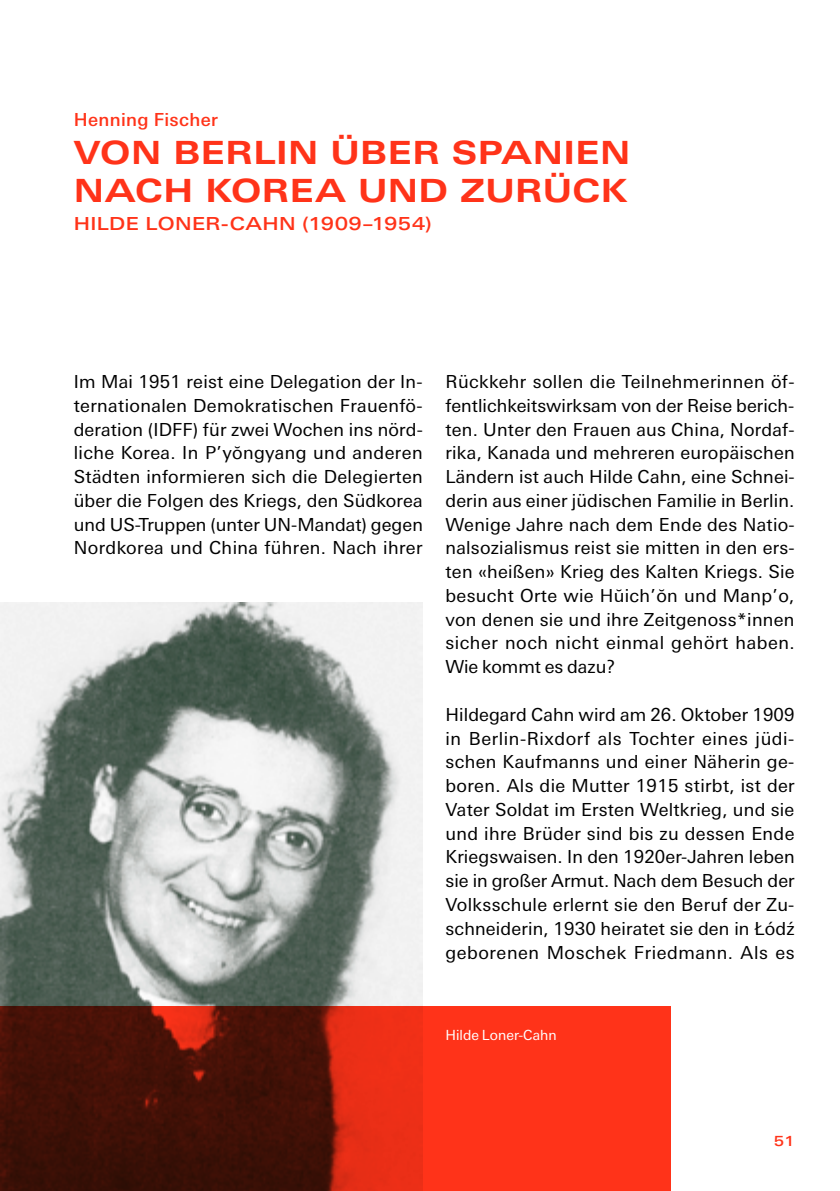
<style>
.page{position:relative;width:840px;height:1191px;background:#fff}
.page>*{position:absolute;margin:0;border:0;box-sizing:border-box;transform-origin:0 0}
.t1{font:700 32px/38px "Linotype Univers Extd";letter-spacing:.015em;color:#ff3319}
.t2{font:18px/23.8px "Linotype Univers Basic";letter-spacing:.015em;color:#000;text-align:justify}
.t3{font:18px "Linotype Univers 430";letter-spacing:.02em;color:#000}
.t4{font:500 18px "Linotype Univers Extd";letter-spacing:.02em;color:#ff3319}
.t5{font:500 18px "Linotype Univers Basic";letter-spacing:.02em;color:#ff3319}
.t6{font:14px "Linotype Univers Basic";color:#fff}
.t7{font:500 14px "Linotype Univers Extd";color:#ff3319}
.s1{font-family:"Linotype Univers 430"}
.s2{font-family:"Linotype Univers Basic"}
</style>
<div class="page">
<img style="left:0;top:602px;width:422px;height:404px">
<svg style="left:0;top:1006px;width:670px;height:185px;background:#9f210f"></svg>
<p class="t5" style="left:74px;top:109px;width:146px">Henning Fischer</p>
<h1 class="t1" style="left:74px;top:134px;width:558px">VON BERLIN ÜBER SPANIEN<br>NACH KOREA UND ZURÜCK</h1>
<p class="t4" style="left:74px;top:213px;width:359px">HILDE LONER-CAHN (1909–1954)</p>
<p class="t2" style="left:74px;top:370px;width:350px">Im Mai 1951 reist eine Delegation der In&shy;ternationalen Demokratischen Frauenfö&shy;deration (IDFF) für zwei Wochen ins nörd&shy;liche Korea. In <span class="s1">P’yŏngyang</span> und anderen Städten informieren sich die Delegierten über die Folgen des Kriegs, den Südkorea und US-Truppen (unter UN-Mandat) gegen Nordkorea und China führen. Nach ihrer</p>
<p class="t2" style="left:445px;top:370px;width:350px">Rückkehr sollen die Teilnehmerinnen öf&shy;fentlichkeitswirksam von der Reise berich&shy;ten. Unter den Frauen aus China, Nordaf&shy;rika, Kanada und mehreren europäischen Ländern ist auch Hilde Cahn, eine Schnei&shy;derin aus einer jüdischen Familie in Berlin.<br>Wenige Jahre nach dem Ende des Natio&shy;nalsozialismus reist sie mitten in den ers&shy;ten «heißen» Krieg des Kalten Kriegs. Sie</p>
<p class="t3" style="left:445px;top:585px;width:350px"><span class="s2">besucht Orte wie</span> Hŭich’ŏn und Manp’o<span class="s2">,</span></p>
<p class="t2" style="left:445px;top:607px;width:350px">von denen sie und ihre Zeitgenoss*innen sicher noch nicht einmal gehört haben.<br>Wie kommt es dazu?</p>
<p class="t2" style="left:445px;top:702px;width:350px">Hildegard Cahn wird am 26. Oktober 1909 in Berlin-Rixdorf als Tochter eines jüdi&shy;schen Kaufmanns und einer Näherin ge&shy;boren. Als die Mutter 1915 stirbt, ist der Vater Soldat im Ersten Weltkrieg, und sie und ihre Brüder sind bis zu dessen Ende Kriegswaisen. In den 1920er-Jahren leben sie in großer Armut. Nach dem Besuch der Volksschule erlernt sie den Beruf der Zu&shy;schneiderin, 1930 heiratet sie den in Łód<span class="s1">ź </span>geborenen Moschek Friedmann. Als es</p>
<p class="t6" style="left:445px;top:1027px;width:113px">Hilde Loner-Cahn</p>
<p class="t7" style="left:773px;top:1132px;width:22px">51</p>
</div>
